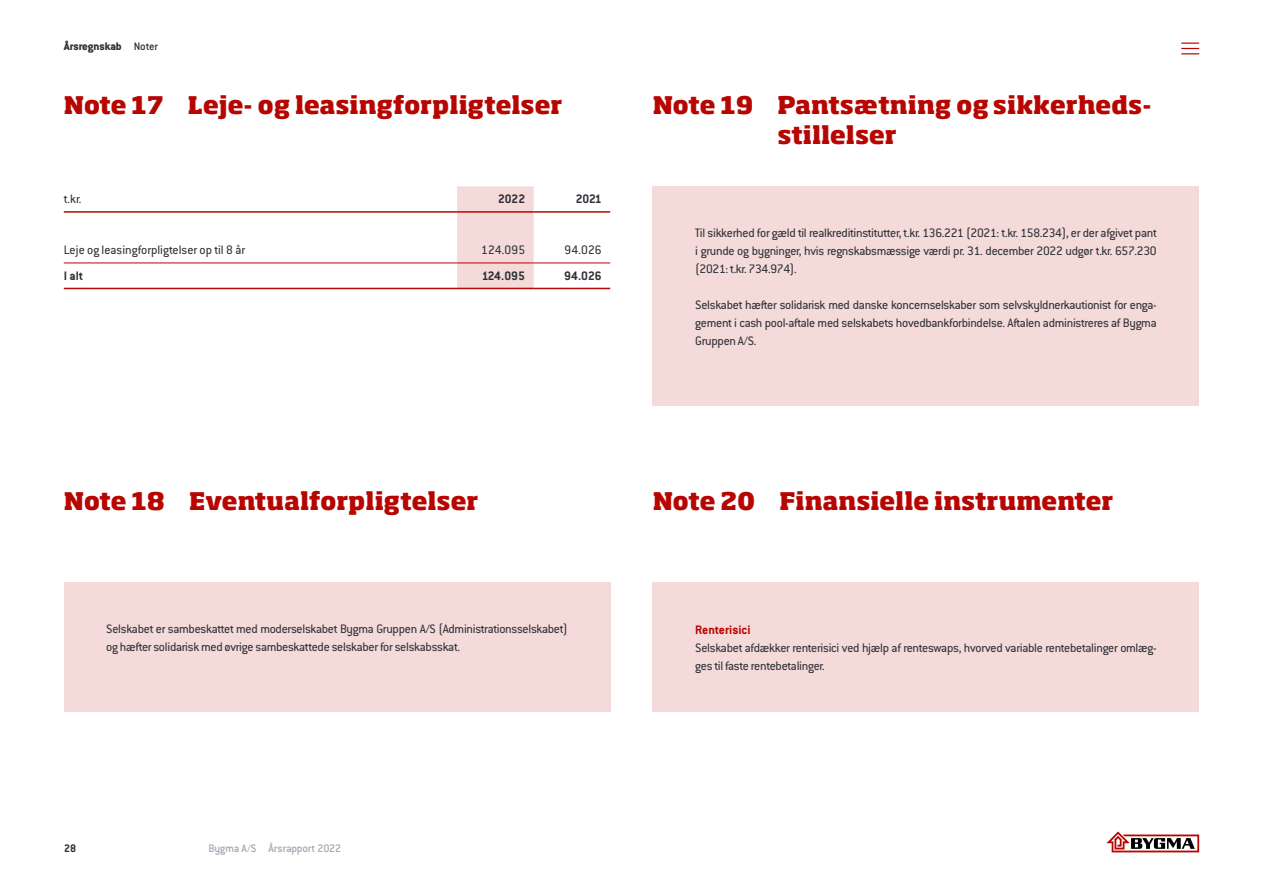
<style>
.page{position:relative;width:1263px;height:893px;background:#fff}
.page>*{position:absolute;margin:0;border:0;box-sizing:border-box;transform-origin:0 0}
.t1{font:800 24px/30px "Soho Std";color:#b70501}
.t2{font:13.5px/18px "Conduit ITC Std";letter-spacing:-.02em;color:#2e3138}
.t3{font:13.5px "Conduit ITC Std";color:#2e3138}
.t4{font:700 13.5px "Conduit ITC Std";letter-spacing:-.01em;color:#2e3138}
.t5{font:700 13.5px "Conduit ITC Std";color:#b70501}
.t6{font:500 12px "Conduit ITC Std";letter-spacing:-.015em;color:#a4a6b1}
.t7{font:800 12px "Conduit ITC Std";color:#2e3138}
.t8{font:700 12px "Conduit ITC Std";color:#2e3138}
.s1{font-weight:500}
</style>
<div class="page">
<div style="left:64px;top:582px;width:546px;height:130px;background:#f4dad9"></div>
<div style="left:653px;top:186px;width:546px;height:220px;background:#f4dad9"></div>
<div style="left:653px;top:583px;width:546px;height:129px;background:#f4dad9"></div>
<div style="left:457px;top:186px;width:77px;height:102px;background:#f4dad9"></div>
<hr style="left:64px;top:263px;width:393px;height:1px;background:#b70501">
<hr style="left:457px;top:263px;width:77px;height:1px;background:#b70501">
<hr style="left:534px;top:263px;width:76px;height:1px;background:#b70501">
<hr style="left:64px;top:211px;width:393px;height:2px;background:#b70501">
<hr style="left:457px;top:211px;width:77px;height:2px;background:#b70501">
<hr style="left:534px;top:211px;width:76px;height:2px;background:#b70501">
<hr style="left:64px;top:288px;width:393px;height:1px;background:#b70501">
<hr style="left:457px;top:288px;width:77px;height:1px;background:#b70501">
<hr style="left:534px;top:288px;width:76px;height:1px;background:#b70501">
<svg style="left:1181px;top:43px;width:18px;height:11px"></svg>
<svg style="left:1106px;top:831px;width:93px;height:21px"></svg>
<p class="t7" style="left:64px;top:39px;width:96px">Årsregnskab <span class="s1">Noter</span></p>
<h1 class="t1" style="left:64px;top:90px;width:500px">Note 17 Leje- og leasingforpligtelser</h1>
<p class="t2" style="left:64px;top:190px;width:19px">t.kr.</p>
<p class="t4" style="left:498px;top:191px;width:28px">2022</p>
<p class="t4" style="left:576px;top:191px;width:27px">2021</p>
<p class="t3" style="left:64px;top:242px;width:183px">Leje og leasingforpligtelser op til 8 år</p>
<p class="t2" style="left:481px;top:241px;width:46px">124.095</p>
<p class="t2" style="left:564px;top:241px;width:39px">94.026</p>
<p class="t4" style="left:64px;top:268px;width:21px">I alt</p>
<p class="t4" style="left:482px;top:268px;width:45px">124.095</p>
<p class="t4" style="left:564px;top:268px;width:39px">94.026</p>
<h1 class="t1" style="left:777px;top:90px;width:373px;text-indent:-125px">Note 19 Pantsætning og sikkerheds&shy;stillelser</h1>
<p class="t2" style="left:695px;top:224px;width:463px;text-align:justify">Til sikkerhed for gæld til realkreditinstitutter, t.kr. 136.221 (2021: t.kr. 158.234), er der afgivet pant i grunde og bygninger, hvis regnskabsmæssige værdi pr. 31. december 2022 udgør t.kr. 657.230 (2021: t.kr. 734.974).</p>
<p class="t2" style="left:695px;top:296px;width:463px;text-align:justify">Selskabet hæfter solidarisk med danske koncernselskaber som selvskyldnerkautionist for enga&shy;gement i cash pool-aftale med selskabets hovedbankforbindelse. Aftalen administreres af Bygma Gruppen A/S.</p>
<h1 class="t1" style="left:64px;top:486px;width:416px">Note 18 Eventualforpligtelser</h1>
<p class="t2" style="left:106px;top:620px;width:463px">Selskabet er sambeskattet med moderselskabet Bygma Gruppen A/S (Administrationsselskabet) og hæfter solidarisk med øvrige sambeskattede selskaber for selskabsskat.</p>
<h1 class="t1" style="left:653px;top:486px;width:462px">Note 20 Finansielle instrumenter</h1>
<p class="t5" style="left:695px;top:621px;width:57px">Renterisici</p>
<p class="t2" style="left:695px;top:638px;width:463px">Selskabet afdækker renterisici ved hjælp af renteswaps, hvorved variable rentebetalinger omlæg&shy;ges til faste rentebetalinger.</p>
<p class="t8" style="left:64px;top:841px;width:14px">28</p>
<p class="t6" style="left:208px;top:841px;width:134px">Bygma A/S Årsrapport 2022</p>
</div>
